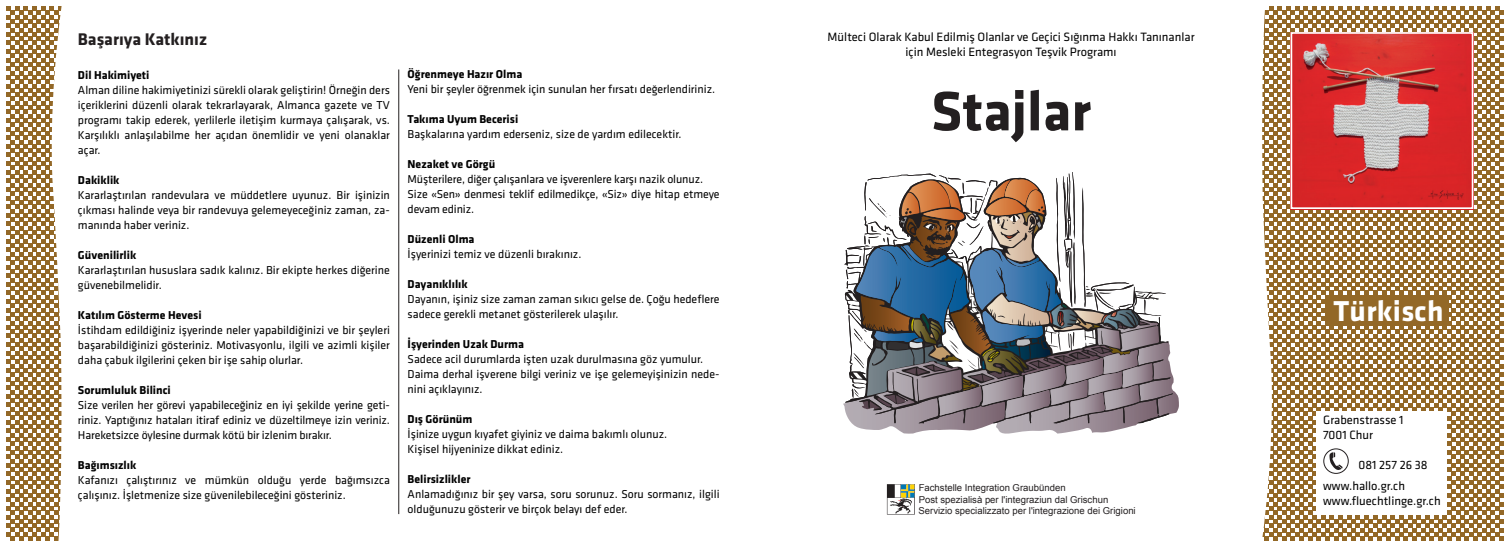
<style>
.page{position:relative;width:1510px;height:546px;background:#fff}
.page>*{position:absolute;margin:0;border:0;box-sizing:border-box;transform-origin:0 0}
.t1{font:700 57.5px "Klavika";color:#231f20}
.t2{font:700 29.75px "Klavika";letter-spacing:.01em;color:#fff}
.t3{font:700 17.5px "Klavika";color:#231f20}
.t4{font:12.5px "Klavika";color:#000}
.t5{font:11.88px/15px "Klavika";color:#000}
.t6{font:700 11.88px "Klavika";color:#000}
.t7{font:9.5px "Arial";color:#231f20}
</style>
<div class="page">
<svg style="left:6px;top:6px;width:56px;height:535px"></svg>
<svg style="left:843px;top:172px;width:336px;height:262px"></svg>
<svg style="left:887px;top:484px;width:28px;height:30px"></svg>
<hr style="left:398px;top:69px;width:1px;height:445px;background:#231f20">
<svg style="left:1262px;top:6px;width:241px;height:535px"></svg>
<div style="left:1323px;top:448px;width:25px;height:25px;border:1px solid #231f20;border-radius:50%"></div>
<p class="t3" style="left:78px;top:30px;width:131px">Başarıya Katkınız</p>
<p class="t6" style="left:78px;top:68px;width:73px">Dil Hakimiyeti</p>
<p class="t5" style="left:78px;top:82px;width:313px;text-align:justify">Alman diline hakimiyetinizi sürekli olarak geliştirin! Örneğin ders içeriklerini düzenli olarak tekrarlayarak, Almanca gazete ve TV programı takip ederek, yerlilerle iletişim kurmaya çalışarak, vs.<br>Karşılıklı anlaşılabilme her açıdan önemlidir ve yeni olanaklar açar.</p>
<p class="t6" style="left:78px;top:173px;width:43px">Dakiklik</p>
<p class="t5" style="left:78px;top:187px;width:313px;text-align:justify">Kararlaştırılan randevulara ve müddetlere uyunuz. Bir işinizin çıkması halinde veya bir randevuya gelemeyeceğiniz zaman, za&shy;manında haber veriniz.</p>
<p class="t6" style="left:78px;top:248px;width:60px">Güvenilirlik</p>
<p class="t5" style="left:78px;top:262px;width:313px">Kararlaştırılan hususlara sadık kalınız. Bir ekipte herkes diğerine güvenebilmelidir.</p>
<p class="t6" style="left:78px;top:308px;width:125px">Katılım Gösterme Hevesi</p>
<p class="t5" style="left:78px;top:322px;width:313px;text-align:justify">İstihdam edildiğiniz işyerinde neler yapabildiğinizi ve bir şeyleri başarabildiğinizi gösteriniz. Motivasyonlu, ilgili ve azimli kişiler daha çabuk ilgilerini çeken bir işe sahip olurlar.</p>
<p class="t6" style="left:78px;top:383px;width:94px">Sorumluluk Bilinci</p>
<p class="t5" style="left:78px;top:397px;width:313px;text-align:justify">Size verilen her görevi yapabileceğiniz en iyi şekilde yerine geti&shy;riniz. Yaptığınız hataları itiraf ediniz ve düzeltilmeye izin veriniz.<br>Hareketsizce öylesine durmak kötü bir izlenim bırakır.</p>
<p class="t6" style="left:78px;top:458px;width:60px">Bağımsızlık</p>
<p class="t5" style="left:78px;top:472px;width:313px">Kafanızı çalıştırınız ve mümkün olduğu yerde bağımsızca çalışınız. İşletmenize size güvenilebileceğini gösteriniz.</p>
<p class="t6" style="left:407px;top:68px;width:116px">Öğrenmeye Hazır Olma</p>
<p class="t5" style="left:407px;top:82px;width:309px">Yeni bir şeyler öğrenmek için sunulan her fırsatı değerlendiriniz.</p>
<p class="t6" style="left:407px;top:113px;width:112px">Takıma Uyum Becerisi</p>
<p class="t5" style="left:407px;top:127px;width:275px">Başkalarına yardım ederseniz, size de yardım edilecektir.</p>
<p class="t6" style="left:407px;top:158px;width:89px">Nezaket ve Görgü</p>
<p class="t5" style="left:407px;top:172px;width:297px">Müşterilere, diğer çalışanlara ve işverenlere karşı nazik olunuz.</p>
<p class="t5" style="left:407px;top:187px;width:313px">Size «Sen» denmesi teklif edilmedikçe, «Siz» diye hitap etmeye devam ediniz.</p>
<p class="t6" style="left:407px;top:233px;width:68px">Düzenli Olma</p>
<p class="t5" style="left:407px;top:247px;width:175px">İşyerinizi temiz ve düzenli bırakınız.</p>
<p class="t6" style="left:407px;top:278px;width:62px">Dayanıklılık</p>
<p class="t5" style="left:407px;top:292px;width:313px">Dayanın, işiniz size zaman zaman sıkıcı gelse de. Çoğu hedeflere sadece gerekli metanet gösterilerek ulaşılır.</p>
<p class="t6" style="left:407px;top:338px;width:118px">İşyerinden Uzak Durma</p>
<p class="t5" style="left:407px;top:352px;width:297px">Sadece acil durumlarda işten uzak durulmasına göz yumulur.</p>
<p class="t5" style="left:407px;top:367px;width:313px">Daima derhal işverene bilgi veriniz ve işe gelemeyişinizin nede&shy;nini açıklayınız.</p>
<p class="t6" style="left:407px;top:413px;width:66px">Dış Görünüm</p>
<p class="t5" style="left:407px;top:427px;width:261px">İşinize uygun kıyafet giyiniz ve daima bakımlı olunuz.</p>
<p class="t5" style="left:407px;top:442px;width:157px">Kişisel hijyeninize dikkat ediniz.</p>
<p class="t6" style="left:407px;top:473px;width:64px">Belirsizlikler</p>
<p class="t5" style="left:407px;top:487px;width:313px">Anlamadığınız bir şey varsa, soru sorunuz. Soru sormanız, ilgili olduğunuzu gösterir ve birçok belayı def eder.</p>
<p class="t4" style="left:827px;top:30px;width:368px">Mülteci Olarak Kabul Edilmiş Olanlar ve Geçici Sığınma Hakkı Tanınanlar</p>
<p class="t4" style="left:905px;top:45px;width:212px">için Mesleki Entegrasyon Teşvik Programı</p>
<p class="t1" style="left:931px;top:80px;width:162px">Stajlar</p>
<p class="t7" style="left:918px;top:481px;width:148px">Fachstelle Integration Graubünden</p>
<p class="t7" style="left:918px;top:505px;width:219px">Servizio specializzato per l'integrazione dei Grigioni</p>
<p class="t7" style="left:918px;top:493px;width:191px">Post spezialisà per l'integraziun dal Grischun</p>
<p class="t2" style="left:1333px;top:294px;width:112px">Türkisch</p>
<p class="t4" style="left:1323px;top:413px;width:82px">Grabenstrasse 1</p>
<p class="t4" style="left:1323px;top:428px;width:51px">7001 Chur</p>
<p class="t4" style="left:1358px;top:458px;width:71px">081 257 26 38</p>
<p class="t4" style="left:1323px;top:479px;width:83px">www.hallo.gr.ch</p>
<p class="t4" style="left:1323px;top:494px;width:119px">www.fluechtlinge.gr.ch</p>
</div>
